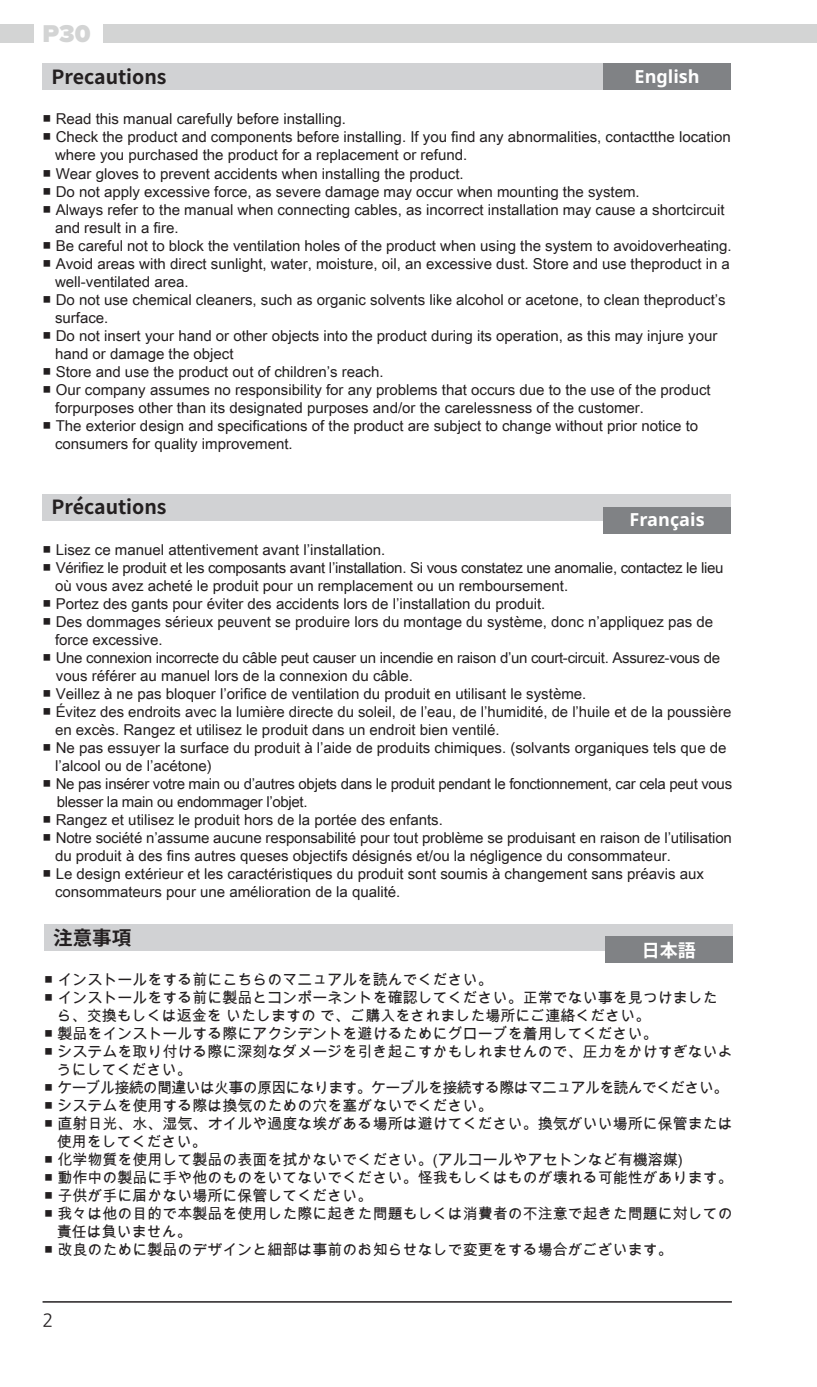
<style>
.page{position:relative;width:817px;height:1387px;background:#fff}
.page>*{position:absolute;margin:0;border:0;box-sizing:border-box;transform-origin:0 0}
.t1{font:900 25.2px "Proxima Nova";color:#d3d4d4}
.t2{font:700 19.5px "Noto Sans CJ Kkr";color:#231f20}
.t3{font:700 18px "Noto Sans";color:#fff}
.t4{font:700 18px "Noto Sans CJ Kkr";color:#fff}
.t5{font:18px "Nanum Gothic";color:#231f20}
.t6{font:15px/18px "Arial Unicode MS";color:#231f20}
.t7{font:15px "Arial Unicode MS";letter-spacing:-.02em;color:#231f20}
.t8{font:15px "Arial Unicode MS";letter-spacing:-.05em;color:#231f20}
</style>
<div class="page">
<hr style="left:43px;top:1300px;width:688px;height:2px;background:#231f20">
<div style="left:103px;top:24px;width:713px;height:18px;background:#d3d4d4"></div>
<div style="left:0;top:25px;width:33px;height:18px;background:#d3d4d4"></div>
<div style="left:43px;top:63px;width:687px;height:27px;background:#d1d2d4"></div>
<div style="left:43px;top:494px;width:687px;height:26px;background:#d1d2d4"></div>
<div style="left:44px;top:923px;width:688px;height:27px;background:#d1d2d4"></div>
<div style="left:603px;top:63px;width:127px;height:27px;background:#808285"></div>
<div style="left:603px;top:507px;width:127px;height:26px;background:#808285"></div>
<div style="left:605px;top:936px;width:127px;height:26px;background:#808285"></div>
<h1 class="t1" style="left:43px;top:15px;width:50px">P30</h1>
<p class="t2" style="left:51px;top:66px;width:117px">Precautions</p>
<p class="t6" style="left:43px;top:110px;width:305px">■ Read this manual carefully before installing.</p>
<p class="t6" style="left:55px;top:128px;width:677px;text-indent:-13px">■ Check the product and components before installing. If you find any abnormalities, contactthe location where you purchased the product for a replacement or refund.</p>
<p class="t6" style="left:43px;top:164px;width:422px">■ Wear gloves to prevent accidents when installing the product.</p>
<p class="t6" style="left:43px;top:182px;width:598px">■ Do not apply excessive force, as severe damage may occur when mounting the system.</p>
<p class="t6" style="left:55px;top:200px;width:671px;text-indent:-13px">■ Always refer to the manual when connecting cables, as incorrect installation may cause a shortcircuit and result in a fire.</p>
<p class="t6" style="left:43px;top:236px;width:690px">■ Be careful not to block the ventilation holes of the product when using the system to avoidoverheating.</p>
<p class="t6" style="left:55px;top:254px;width:676px;text-indent:-13px">■ Avoid areas with direct sunlight, water, moisture, oil, an excessive dust. Store and use theproduct in a well-ventilated area.</p>
<p class="t6" style="left:55px;top:290px;width:672px;text-indent:-13px">■ Do not use chemical cleaners, such as organic solvents like alcohol or acetone, to clean theproduct’s surface.</p>
<p class="t6" style="left:55px;top:326px;width:663px;text-indent:-13px">■ Do not insert your hand or other objects into the product during its operation, as this may injure your hand or damage the object</p>
<p class="t6" style="left:43px;top:362px;width:342px">■ Store and use the product out of children’s reach.</p>
<p class="t6" style="left:55px;top:380px;width:657px;text-indent:-13px">■ Our company assumes no responsibility for any problems that occurs due to the use of the product forpurposes other than its designated purposes and/or the carelessness of the customer.</p>
<p class="t6" style="left:43px;top:416px;width:657px">■ The exterior design and specifications of the product are subject to change without prior notice to</p>
<p class="t6" style="left:55px;top:434px;width:239px">consumers for quality improvement.</p>
<p class="t3" style="left:634px;top:64px;width:67px">English</p>
<p class="t2" style="left:51px;top:496px;width:117px">Précautions</p>
<p class="t3" style="left:629px;top:507px;width:76px">Français</p>
<p class="t6" style="left:43px;top:540px;width:344px">■ Lisez ce manuel attentivement avant l’installation.</p>
<p class="t7" style="left:43px;top:557px;width:682px">■ Vérifiez le produit et les composants avant l’installation. Si vous constatez une anomalie, contactez le lieu</p>
<p class="t6" style="left:55px;top:576px;width:514px">où vous avez acheté le produit pour un remplacement ou un remboursement.</p>
<p class="t6" style="left:43px;top:594px;width:504px">■ Portez des gants pour éviter des accidents lors de l’installation du produit.</p>
<p class="t6" style="left:43px;top:612px;width:672px">■ Des dommages sérieux peuvent se produire lors du montage du système, donc n’appliquez pas de</p>
<p class="t6" style="left:55px;top:630px;width:109px">force excessive.</p>
<p class="t7" style="left:43px;top:647px;width:679px">■ Une connexion incorrecte du câble peut causer un incendie en raison d’un court-circuit. Assurez-vous de</p>
<p class="t6" style="left:56px;top:666px;width:358px">vous référer au manuel lors de la connexion du câble.</p>
<p class="t6" style="left:43px;top:684px;width:545px">■ Veillez à ne pas bloquer l’orifice de ventilation du produit en utilisant le système.</p>
<p class="t6" style="left:43px;top:702px;width:690px">■ Évitez des endroits avec la lumière directe du soleil, de l’eau, de l’humidité, de l’huile et de la poussière</p>
<p class="t6" style="left:55px;top:720px;width:446px">en excès. Rangez et utilisez le produit dans un endroit bien ventilé.</p>
<p class="t6" style="left:43px;top:738px;width:685px">■ Ne pas essuyer la surface du produit à l’aide de produits chimiques. (solvants organiques tels que de</p>
<p class="t6" style="left:55px;top:756px;width:158px">l’alcool ou de l’acétone)</p>
<p class="t7" style="left:43px;top:773px;width:691px">■ Ne pas insérer votre main ou d’autres objets dans le produit pendant le fonctionnement, car cela peut vous</p>
<p class="t7" style="left:57px;top:791px;width:252px">blesser la main ou endommager l’objet.</p>
<p class="t6" style="left:43px;top:810px;width:402px">■ Rangez et utilisez le produit hors de la portée des enfants.</p>
<p class="t6" style="left:43px;top:828px;width:690px">■ Notre société n’assume aucune responsabilité pour tout problème se produisant en raison de l’utilisation</p>
<p class="t6" style="left:55px;top:846px;width:617px">du produit à des fins autres queses objectifs désignés et/ou la négligence du consommateur.</p>
<p class="t6" style="left:43px;top:864px;width:662px">■ Le design extérieur et les caractéristiques du produit sont soumis à changement sans préavis aux</p>
<p class="t6" style="left:55px;top:882px;width:347px">consommateurs pour une amélioration de la qualité.</p>
<p class="t2" style="left:53px;top:926px;width:79px">注意事項</p>
<p class="t4" style="left:641px;top:939px;width:55px">日本語</p>
<p class="t6" style="left:44px;top:970px;width:450px">■ インストールをする前にこちらのマニュアルを読んでください。</p>
<p class="t6" style="left:44px;top:988px;width:675px">■ インストールをする前に製品とコンポーネントを確認してください。正常でない事を見つけました</p>
<p class="t6" style="left:57px;top:1006px;width:595px">ら、交換もしくは返金を いたしますの で、ご購入をされました場所にご連絡ください。</p>
<p class="t6" style="left:44px;top:1024px;width:615px">■ 製品をインストールする際にアクシデントを避けるためにグローブを着用してください。</p>
<p class="t6" style="left:44px;top:1042px;width:690px">■ システムを取り付ける際に深刻なダメージを引き起こすかもしれませんので、圧力をかけすぎないよ</p>
<p class="t6" style="left:57px;top:1060px;width:136px">うにしてください。</p>
<p class="t8" style="left:44px;top:1076px;width:685px">■ ケーブル接続の間違いは火事の原因になります。ケーブルを接続する際はマニュアルを読んでください。</p>
<p class="t6" style="left:44px;top:1096px;width:450px">■ システムを使用する際は換気のための穴を塞がないでください。</p>
<p class="t6" style="left:44px;top:1114px;width:690px">■ 直射日光、水、湿気、オイルや過度な埃がある場所は避けてください。換気がいい場所に保管または</p>
<p class="t6" style="left:57px;top:1132px;width:151px">使用をしてください。</p>
<p class="t6" style="left:44px;top:1150px;width:640px">■ 化学物質を使用して製品の表面を拭かないでください。(アルコールやアセトンなど有機溶媒)</p>
<p class="t6" style="left:44px;top:1168px;width:690px">■ 動作中の製品に手や他のものをいてないでください。怪我もしくはものが壊れる可能性があります。</p>
<p class="t6" style="left:44px;top:1186px;width:330px">■ 子供が手に届かない場所に保管してください。</p>
<p class="t6" style="left:44px;top:1204px;width:690px">■ 我々は他の目的で本製品を使用した際に起きた問題もしくは消費者の不注意で起きた問題に対しての</p>
<p class="t6" style="left:57px;top:1222px;width:136px">責任は負いません。</p>
<p class="t6" style="left:44px;top:1240px;width:630px">■ 改良のために製品のデザインと細部は事前のお知らせなしで変更をする場合がございます。</p>
<p class="t5" style="left:43px;top:1311px;width:12px">2</p>
</div>
